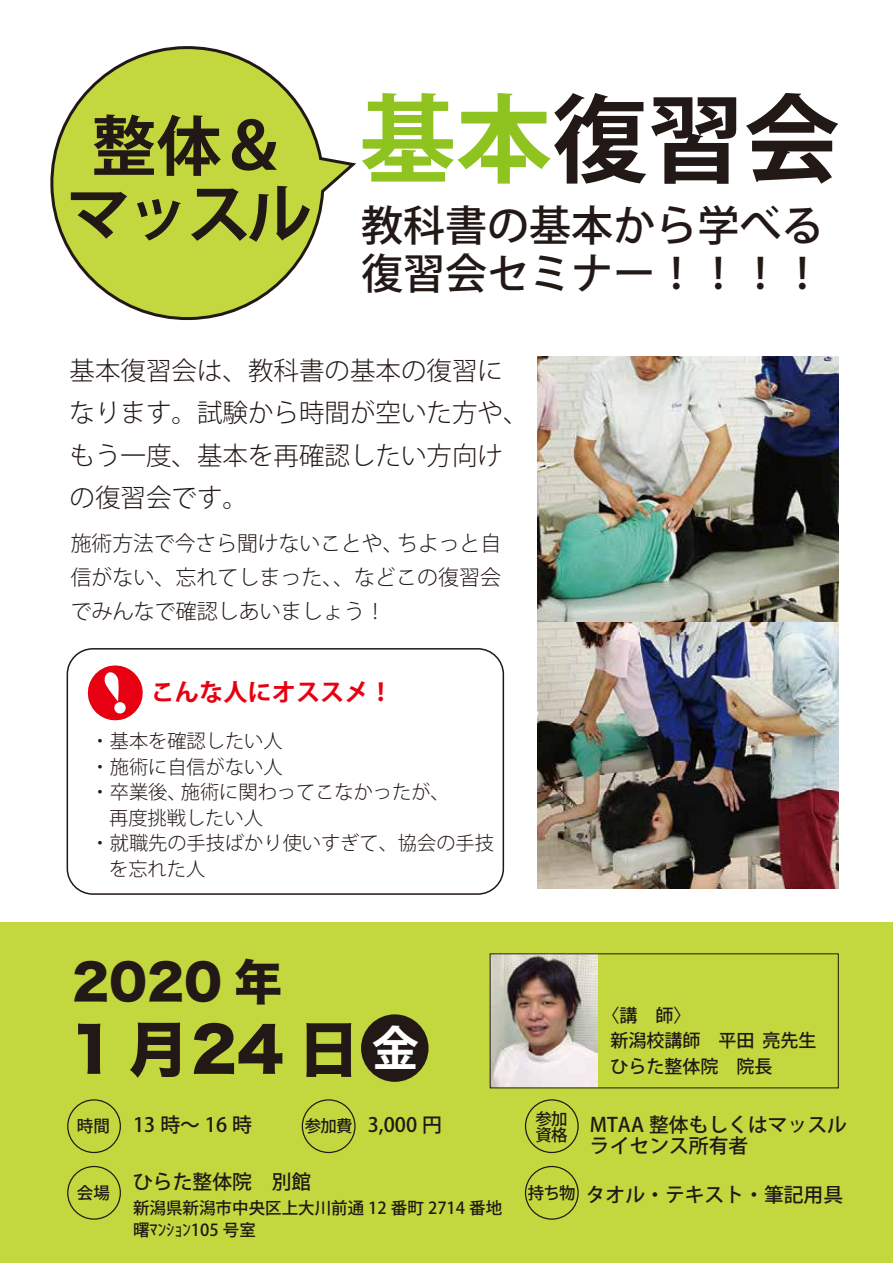
<style>
.page{position:relative;width:893px;height:1263px;background:#fff}
.page>*{position:absolute;margin:0;border:0;box-sizing:border-box;transform-origin:0 0}
.t1{font:700 96px "Koz Go Std";color:#221815}
.t2{font:700 64.95px/68.1px "Koz Go Std";letter-spacing:-.075em;color:#221815;text-align:center}
.t3{font:60px "Hiragino Kaku W8 90 msp RKSJ H";letter-spacing:.125em;color:#221815}
.t4{font:48.3px "Hiragino Kaku W8 90 msp RKSJ H";color:#221815}
.t5{font:500 42px/47.7px "Koz Go Std";color:#221815}
.t6{font:300 25.5px/42.5px "Koz Go Std";color:#221815}
.t7{font:700 24.15px "Koz Go Std";color:#e60012}
.t8{font:300 21px/34px "Koz Go Std";color:#221815;text-align:justify}
.t9{font:500 19.8px/21.5px "Koz Go Std";color:#221815}
.t10{font:300 19.2px "Koz Go Std";color:#221815}
.t11{font:500 18px/25.5px "Koz Go Std";color:#221815}
.t12{font:500 16.5px/16.5px "Koz Go Std";color:#221815}
.s1{color:#8fc31f}
.s2{font-family:"Koz Go Std";font-weight:700;font-size:47.25px;color:#fff}
.s3{font-size:16.5px}
</style>
<div class="page">
<div style="left:0;top:922px;width:892px;height:341px;background:#c3d83f"></div>
<div style="left:67px;top:648px;width:437px;height:247px;border:2px solid #221815;border-radius:26px"></div>
<svg style="left:87px;top:665px;width:56px;height:56px"></svg>
<div style="left:525px;top:1166px;width:54px;height:54px;border:1px solid #221815;border-radius:50%"></div>
<div style="left:302px;top:1099px;width:54px;height:54px;border:1px solid #221815;border-radius:50%"></div>
<div style="left:525px;top:1099px;width:54px;height:54px;border:1px solid #221815;border-radius:50%"></div>
<div style="left:67px;top:1099px;width:54px;height:54px;border:1px solid #221815;border-radius:50%"></div>
<div style="left:67px;top:1166px;width:54px;height:54px;border:1px solid #221815;border-radius:50%"></div>
<svg style="left:50px;top:46px;width:306px;height:274px"></svg>
<div style="left:361px;top:1014px;width:67px;height:68px;background:#221815;border-radius:50%"></div>
<img style="left:492px;top:955px;width:106px;height:131px">
<img style="left:537px;top:356px;width:301px;height:532px">
<h2 class="t2" style="left:66px;top:116px;width:247px">整体＆マッスル</h2>
<h1 class="t1" style="left:360px;top:78px;width:481px"><span class="s1">基本</span>復習会</h1>
<h3 class="t5" style="left:361px;top:204px;width:464px">教科書の基本から学べる復習会セミナー！！！！</h3>
<h3 class="t6" style="left:70px;top:350px;width:460px">基本復習会は、教科書の基本の復習になります。試験から時間が空いた方や、もう一度、基本を再確認したい方向けの復習会です。</h3>
<p class="t8" style="left:71px;top:527px;width:432px">施術方法で今さら聞けないことや、ちよっと自信がない、忘れてしまった、、などこの復習会でみんなで確認しあいましょう！</p>
<p class="t7" style="left:151px;top:677px;width:244px">こんな人にオススメ！</p>
<p class="t10" style="left:91px;top:729px;width:194px">・基本を確認したい人</p>
<p class="t10" style="left:91px;top:755px;width:194px">・施術に自信がない人</p>
<p class="t10" style="left:91px;top:780px;width:361px">・卒業後、施術に関わってこなかったが、</p>
<p class="t10" style="left:109px;top:806px;width:155px">再度挑戦したい人</p>
<p class="t10" style="left:91px;top:831px;width:405px">・就職先の手技ばかり使いすぎて、協会の手技</p>
<p class="t10" style="left:109px;top:857px;width:98px">を忘れた人</p>
<h3 class="t4" style="left:72px;top:956px;width:212px">2020 年</h3>
<h3 class="t3" style="left:70px;top:1018px;width:351px">1月24日<span class="s2">金</span></h3>
<p class="t11" style="left:610px;top:1003px;width:208px;text-indent:-9px">〈講　師〉<br>新潟校講師　平田 亮先生ひらた整体院　院長</p>
<p class="t9" style="left:77px;top:1115px;width:176px"><span class="s3">時間</span> 13 時～ 16 時</p>
<p class="t12" style="left:535px;top:1111px;width:34px">参加資格</p>
<p class="t9" style="left:305px;top:1115px;width:139px"><span class="s3">参加費</span> 3,000 円</p>
<p class="t9" style="left:590px;top:1115px;width:259px">MTAA 整体もしくはマッスルライセンス所有者</p>
<p class="t12" style="left:77px;top:1185px;width:34px">会場</p>
<p class="t9" style="left:133px;top:1172px;width:180px">ひらた整体院　別館</p>
<p class="t12" style="left:133px;top:1198px;width:387px;line-height:21.5px">新潟県新潟市中央区上大川前通 12 番町 2714 番地　曙ﾏﾝｼｮﾝ105 号室</p>
<p class="t9" style="left:528px;top:1184px;width:317px"><span class="s3">持ち物</span> タオル・テキスト・筆記用具</p>
</div>
